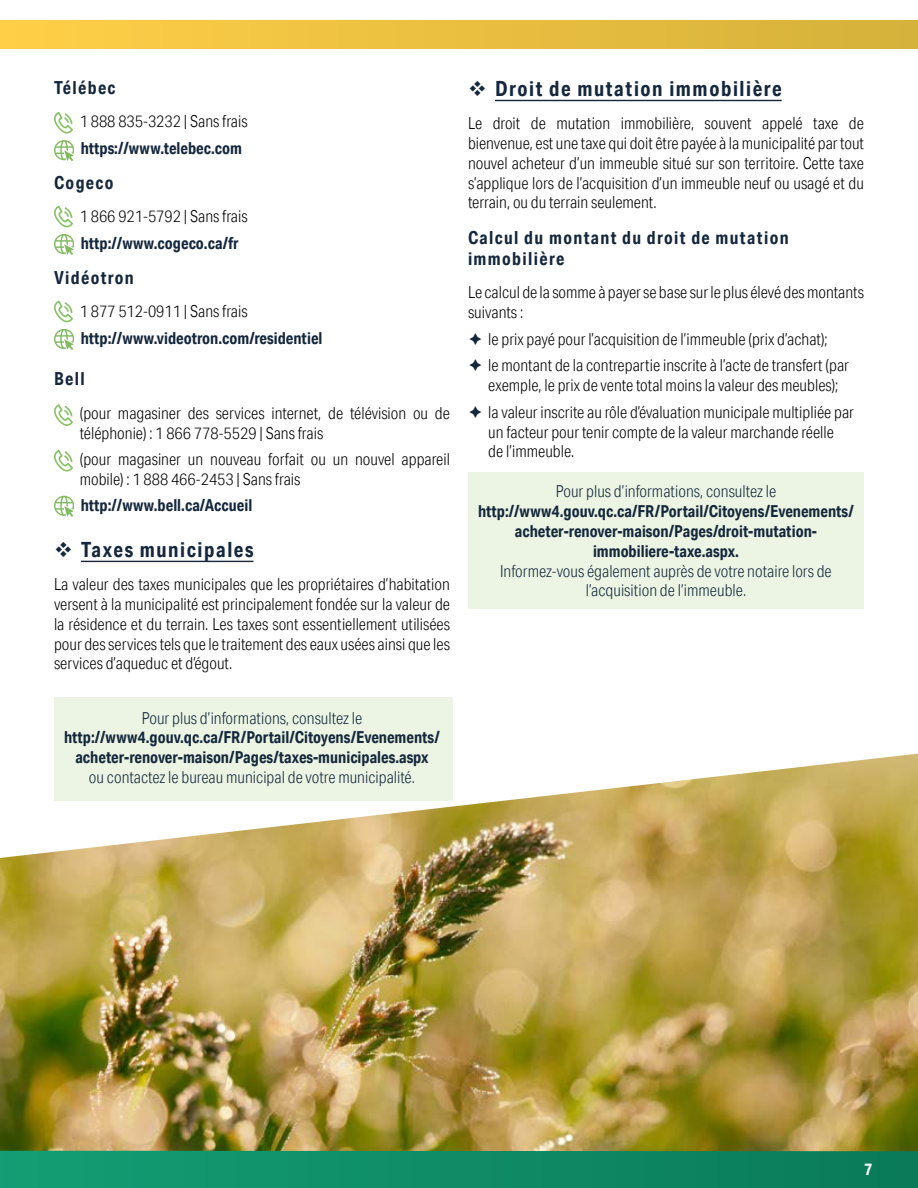
<style>
.page{position:relative;width:918px;height:1188px;background:#fff}
.page>*{position:absolute;margin:0;border:0;box-sizing:border-box;transform-origin:0 0}
.t1{font:700 21px "Aktiv Grotesk Cd";letter-spacing:.075em;color:#14273c}
.t2{font:700 18px/21.6px "Aktiv Grotesk Cd";letter-spacing:.075em;color:#14273c}
.t3{font:300 16.5px/19.8px "Aktiv Grotesk Cd";color:#000}
.t4{font:700 16.5px/19.8px "Aktiv Grotesk Cd";color:#14273c;text-align:center}
.t5{font:300 16.5px/19.8px "Aktiv Grotesk Cd";color:#14273c;text-align:center}
.t6{font:700 16.5px "Aktiv Grotesk Cd";color:#fff}
</style>
<div class="page">
<div style="left:0;top:21px;width:918px;height:28px;background:linear-gradient(to right,#ffcf47,#d5b13a)"></div>
<div style="left:0;top:1151px;width:918px;height:37px;background:linear-gradient(to right,#149e74,#0a7a58)"></div>
<img style="left:0;top:754px;width:918px;height:397px">
<div style="left:468px;top:472px;width:396px;height:137px;background:#ecf5e3"></div>
<hr style="left:81px;top:561px;width:172px;height:1px;background:#14273c">
<svg style="left:54px;top:112px;width:19px;height:22px"></svg>
<svg style="left:54px;top:140px;width:20px;height:21px"></svg>
<svg style="left:54px;top:206px;width:19px;height:21px"></svg>
<svg style="left:54px;top:234px;width:20px;height:21px"></svg>
<svg style="left:54px;top:301px;width:19px;height:21px"></svg>
<svg style="left:54px;top:329px;width:20px;height:21px"></svg>
<svg style="left:54px;top:405px;width:19px;height:21px"></svg>
<svg style="left:54px;top:450px;width:19px;height:22px"></svg>
<svg style="left:54px;top:496px;width:20px;height:21px"></svg>
<hr style="left:495px;top:100px;width:287px;height:1px;background:#14273c">
<div style="left:54px;top:697px;width:399px;height:103px;background:#ecf5e3"></div>
<p class="t2" style="left:54px;top:76px;width:63px">Télébec</p>
<p class="t3" style="left:80px;top:111px;width:169px">1 888 835-3232 | Sans frais</p>
<p class="t4" style="left:81px;top:138px;width:163px">https://www.telebec.com</p>
<p class="t2" style="left:54px;top:171px;width:61px">Cogeco</p>
<p class="t3" style="left:80px;top:206px;width:169px">1 866 921-5792 | Sans frais</p>
<p class="t4" style="left:81px;top:233px;width:160px">http://www.cogeco.ca/fr</p>
<p class="t2" style="left:54px;top:266px;width:81px">Vidéotron</p>
<p class="t3" style="left:80px;top:301px;width:169px">1 877 512-0911 | Sans frais</p>
<p class="t4" style="left:81px;top:328px;width:243px">http://www.videotron.com/residentiel</p>
<p class="t2" style="left:54px;top:368px;width:32px">Bell</p>
<p class="t3" style="left:80px;top:403px;width:372px">(pour magasiner des services internet, de télévision ou de téléphonie) : 1 866 778-5529 | Sans frais</p>
<p class="t3" style="left:80px;top:449px;width:372px">(pour magasiner un nouveau forfait ou un nouvel appareil mobile) : 1 888 466-2453 | Sans frais</p>
<p class="t4" style="left:81px;top:495px;width:173px">http://www.bell.ca/Accueil</p>
<p class="t1" style="left:81px;top:536px;width:174px">Taxes municipales</p>
<p class="t3" style="left:54px;top:574px;width:398px;text-align:justify">La valeur des taxes municipales que les propriétaires d’habitation versent à la municipalité est principalement fondée sur la valeur de la résidence et du terrain. Les taxes sont essentiellement utilisées pour des services tels que le traitement des eaux usées ainsi que les services d’aqueduc et d’égout.</p>
<p class="t5" style="left:142px;top:708px;width:222px">Pour plus d’informations, consultez le</p>
<p class="t4" style="left:64px;top:727px;width:377px">http://www4.gouv.qc.ca/FR/Portail/Citoyens/Evenements/ acheter-renover-maison/Pages/taxes-municipales.aspx</p>
<p class="t5" style="left:89px;top:767px;width:328px">ou contactez le bureau municipal de votre municipalité.</p>
<p class="t1" style="left:495px;top:76px;width:288px">Droit de mutation immobilière</p>
<p class="t3" style="left:468px;top:113px;width:398px;text-align:justify">Le droit de mutation immobilière, souvent appelé taxe de bienvenue, est une taxe qui doit être payée à la municipalité par tout nouvel acheteur d’un immeuble situé sur son territoire. Cette taxe s’applique lors de l’acquisition d’un immeuble neuf ou usagé et du terrain, ou du terrain seulement.</p>
<p class="t2" style="left:468px;top:226px;width:322px">Calcul du montant du droit de mutation immobilière</p>
<p class="t3" style="left:468px;top:283px;width:398px">Le calcul de la somme à payer se base sur le plus élevé des montants suivants :</p>
<p class="t3" style="left:488px;top:326px;width:362px;line-height:26.5px">le prix payé pour l’acquisition de l’immeuble (prix d’achat);<br>le montant de la contrepartie inscrite à l’acte de transfert (par</p>
<p class="t3" style="left:488px;top:372px;width:367px;line-height:26.5px">exemple, le prix de vente total moins la valeur des meubles);<br>la valeur inscrite au rôle d’évaluation municipale multipliée par</p>
<p class="t3" style="left:488px;top:422px;width:347px">un facteur pour tenir compte de la valeur marchande réelle de l’immeuble.</p>
<p class="t5" style="left:556px;top:482px;width:222px">Pour plus d’informations, consultez le</p>
<p class="t4" style="left:478px;top:501px;width:377px">http://www4.gouv.qc.ca/FR/Portail/Citoyens/Evenements/ acheter-renover-maison/Pages/droit-mutation&shy;immobiliere-taxe.aspx.</p>
<p class="t5" style="left:500px;top:561px;width:333px">Informez-vous également auprès de votre notaire lors de l’acquisition de l’immeuble.</p>
<p class="t6" style="left:864px;top:1159px;width:10px">7</p>
</div>
